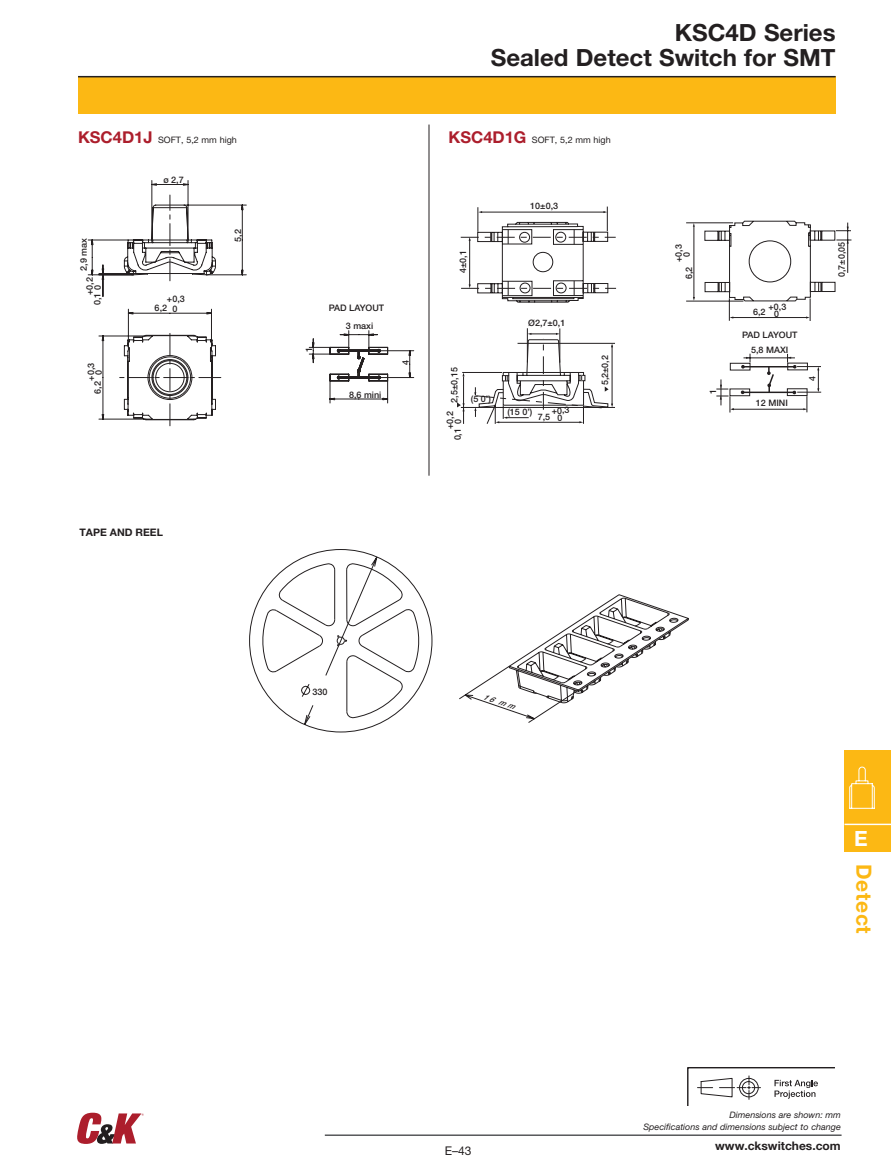
<style>
.page{position:relative;width:891px;height:1175px;background:#fff}
.page>*{position:absolute;margin:0;border:0;box-sizing:border-box;transform-origin:0 0}
.t1{font:700 23.7px/25.2px "Helvetica Neue LT Std";color:#231f20;text-align:right}
.t2{font:700 21px "Helvetica Neue";letter-spacing:.03em;color:#fcb814}
.t3{font:700 21px "Helvetica Neue";color:#fff}
.t4{font:12px "Helvetica Neue LT Std";color:#231f20}
.t5{font:700 11.85px "Helvetica Neue LT Std";color:#231f20}
.t6{font:700 10.35px "Helvetica Neue LT Std";color:#231f20}
.t7{font:500 9px/6.6px "Helvetica Neue";color:#231f20}
.t8{font:italic 8.85px/11.9px "Helvetica Neue LT Std";color:#231f20;text-align:right}
.t9{font:500 8.85px/7.4px "Helvetica Neue";color:#231f20;text-align:center}
.t10{font:8.85px "Helvetica Neue LT Std";color:#231f20}
.s1{font-weight:700;font-size:16.35px;color:#ac1e2c}
</style>
<div class="page">
<div style="left:844px;top:750px;width:47px;height:102px;background:#fcb814"></div>
<hr style="left:845px;top:823px;width:46px;height:2px;background:#fff">
<svg style="left:849px;top:766px;width:26px;height:43px"></svg>
<hr style="left:325px;top:1134px;width:517px;height:1px;background:#57585a">
<svg style="left:77px;top:1112px;width:67px;height:31px"></svg>
<svg style="left:249px;top:549px;width:430px;height:183px"></svg>
<svg style="left:304px;top:553px;width:276px;height:172px"></svg>
<div style="left:78px;top:77px;width:758px;height:37px;background:#fcb814"></div>
<svg style="left:98px;top:404px;width:118px;height:22px"></svg>
<svg style="left:87px;top:180px;width:327px;height:224px"></svg>
<svg style="left:687px;top:1067px;width:147px;height:38px"></svg>
<svg style="left:457px;top:206px;width:159px;height:218px"></svg>
<hr style="left:686px;top:222px;width:47px;height:1px;background:#231f20">
<hr style="left:686px;top:301px;width:57px;height:1px;background:#231f20">
<hr style="left:694px;top:227px;width:1px;height:71px;background:#231f20">
<svg style="left:704px;top:220px;width:147px;height:192px"></svg>
<hr style="left:78px;top:76px;width:758px;height:1px;background:#231f20">
<hr style="left:429px;top:124px;width:1px;height:352px;background:#231f20">
<svg style="left:483px;top:694px;width:33px;height:15px"></svg>
<h1 class="t1" style="left:491px;top:19px;width:346px">KSC4D Series<br>Sealed Detect Switch for SMT</h1>
<p class="t10" style="left:78px;top:134px;width:160px"><span class="s1">KSC4D1J</span> SOFT, 5,2 mm high</p>
<p class="t10" style="left:448px;top:134px;width:164px"><span class="s1">KSC4D1G</span> SOFT, 5,2 mm high</p>
<p class="t7" style="left:80px;top:271px;width:34px;rotate:-90deg">2,9 max</p>
<p class="t7" style="left:86px;top:305px;width:30px;line-height:7.5px;text-indent:10px;rotate:-90deg">+0,2<br>0,1 0</p>
<p class="t7" style="left:88px;top:394px;width:33px;text-indent:13px;rotate:-90deg">+0,3<br>6,2 0</p>
<p class="t7" style="left:163px;top:177px;width:22px">ø 2,7</p>
<p class="t7" style="left:155px;top:294px;width:32px;line-height:8.6px;text-indent:12px">+0,3<br>6,2 0</p>
<p class="t7" style="left:235px;top:242px;width:14px;rotate:-90deg">5,2</p>
<p class="t6" style="left:80px;top:525px;width:85px">TAPE AND REEL</p>
<p class="t7" style="left:306px;top:352px;width:7px;rotate:-90deg">1</p>
<p class="t7" style="left:329px;top:304px;width:57px">PAD LAYOUT</p>
<p class="t7" style="left:346px;top:322px;width:29px">3 maxi</p>
<p class="t7" style="left:349px;top:391px;width:34px">8,6 mini</p>
<p class="t7" style="left:402px;top:365px;width:7px;rotate:-90deg">4</p>
<p class="t7" style="left:460px;top:273px;width:24px;rotate:-90deg">4±0,1</p>
<p class="t9" style="left:530px;top:202px;width:29px">10±0,3</p>
<p class="t7" style="left:451px;top:402px;width:36px;rotate:-90deg">2,5±0,15</p>
<p class="t7" style="left:447px;top:429px;width:19px;rotate:-90deg">+0,2</p>
<p class="t7" style="left:454px;top:440px;width:23px;rotate:-90deg">0,1 0</p>
<p class="t9" style="left:471px;top:395px;width:22px">(5 0’)</p>
<p class="t9" style="left:528px;top:319px;width:39px">Ø2,7±0,1</p>
<p class="t9" style="left:552px;top:407px;width:19px;rotate:-1deg">+0,3<br>0</p>
<p class="t9" style="left:507px;top:408px;width:27px">(15 0’)</p>
<p class="t9" style="left:538px;top:413px;width:14px">7,5</p>
<p class="t7" style="left:602px;top:385px;width:32px;rotate:-90deg">5,2±0,2</p>
<p class="t7" style="left:675px;top:262px;width:19px;line-height:7.9px;text-align:center;rotate:-90deg">+0,3<br>0</p>
<p class="t7" style="left:686px;top:279px;width:14px;rotate:-90deg">6,2</p>
<p class="t7" style="left:710px;top:393px;width:6px;rotate:-90deg">1</p>
<p class="t9" style="left:768px;top:303px;width:19px;rotate:-1deg">+0,3<br>0</p>
<p class="t9" style="left:753px;top:308px;width:14px">6,2</p>
<p class="t9" style="left:742px;top:331px;width:57px">PAD LAYOUT</p>
<p class="t9" style="left:751px;top:346px;width:39px">5,8 MAXI</p>
<p class="t9" style="left:756px;top:399px;width:34px">12 MINI</p>
<p class="t7" style="left:809px;top:381px;width:6px;rotate:-90deg">4</p>
<p class="t7" style="left:838px;top:277px;width:36px;rotate:-90deg">0,7±0,05</p>
<p class="t7" style="left:313px;top:688px;width:17px">330</p>
<h2 class="t3" style="left:854px;top:825px;width:15px">E</h2>
<h2 class="t2" style="left:877px;top:864px;width:71px;rotate:90deg">Detect</h2>
<h3 class="t4" style="left:445px;top:1143px;width:28px">E–43</h3>
<p class="t8" style="left:643px;top:1108px;width:199px">Dimensions are shown: mm<br>Specifications and dimensions subject to change</p>
<h3 class="t5" style="left:715px;top:1138px;width:127px">www.ckswitches.com</h3>
</div>
